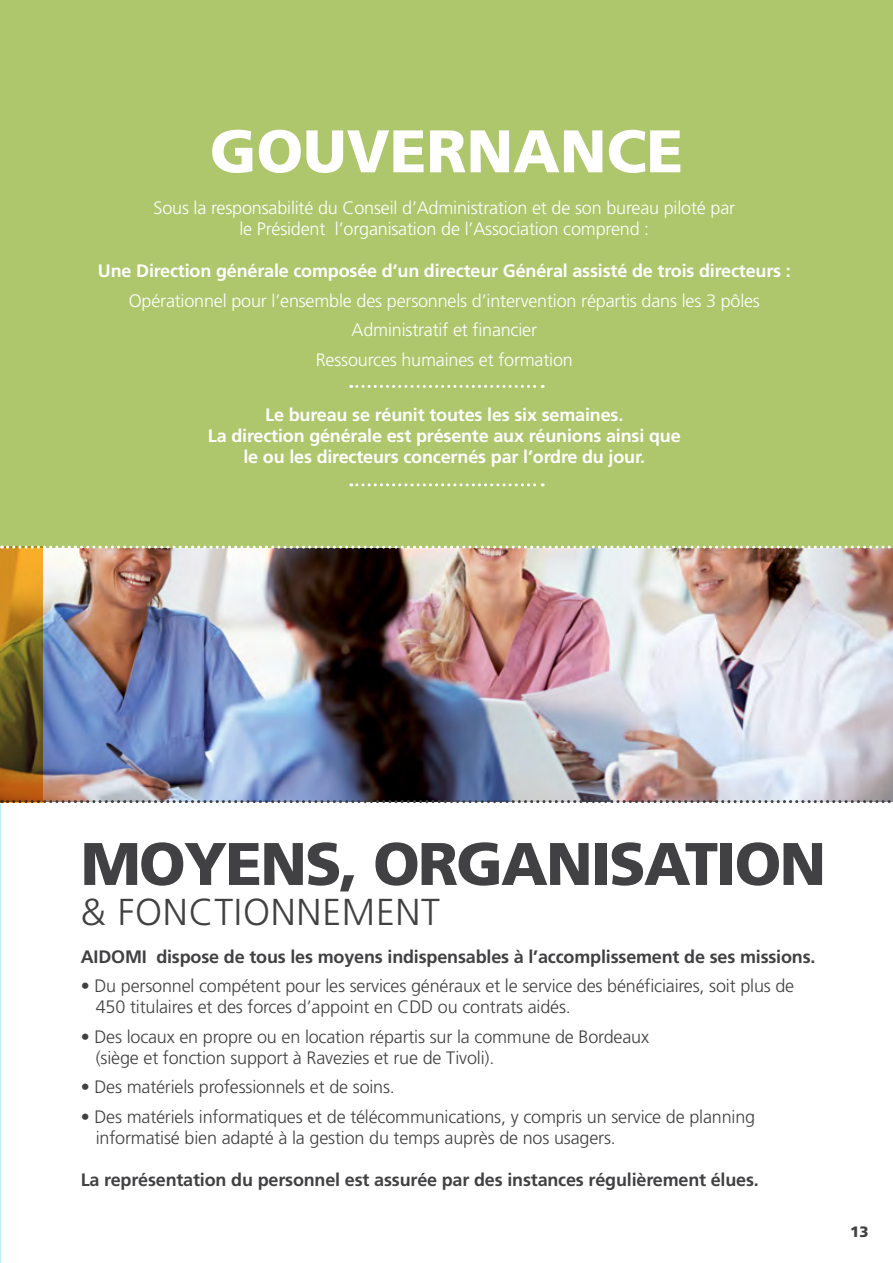
<style>
.page{position:relative;width:893px;height:1263px;background:#fff}
.page>*{position:absolute;margin:0;border:0;box-sizing:border-box;transform-origin:0 0}
.t1{font:900 60px "Frutiger";color:#414042}
.t2{font:900 60px "Frutiger";color:#fff}
.t3{font:300 37.5px "Frutiger";letter-spacing:.02em;color:#414042}
.t4{font:300 18px/21px "Frutiger";letter-spacing:-.01em;color:#414042}
.t5{font:300 18px/29.5px "Frutiger";letter-spacing:-.01em;color:#fff;text-align:center}
.t6{font:700 18px/21px "Frutiger";letter-spacing:-.01em;color:#fff;text-align:center}
.t7{font:700 18px "Frutiger";letter-spacing:-.01em;color:#414042}
.t8{font:900 15px "Frutiger";color:#414042}
</style>
<div class="page">
<img style="left:43px;top:549px;width:850px;height:251px">
<div style="left:0;top:0;width:893px;height:548px;background:#aec76d"></div>
<svg style="left:43px;top:800px;width:850px;height:3px"></svg>
<svg style="left:351px;top:385px;width:192px;height:3px"></svg>
<svg style="left:351px;top:483px;width:192px;height:3px"></svg>
<svg style="left:0;top:546px;width:43px;height:257px;background:#8f681d"></svg>
<svg style="left:2px;top:546px;width:891px;height:3px"></svg>
<h1 class="t2" style="left:210px;top:115px;width:222px">GOUVERNANCE</h1>
<p class="t5" style="left:154px;top:198px;width:583px;line-height:21px">Sous la responsabilité du Conseil d’Administration et de son bureau piloté par le Président l’organisation de l’Association comprend :</p>
<p class="t6" style="left:98px;top:261px;width:694px">Une Direction générale composée d’un directeur Général assisté de trois directeurs :</p>
<p class="t5" style="left:129px;top:286px;width:633px">Opérationnel pour l’ensemble des personnels d’intervention répartis dans les 3 pôles<br>Administratif et financier<br>Ressources humaines et formation</p>
<p class="t6" style="left:208px;top:404px;width:474px">Le bureau se réunit toutes les six semaines.<br>La direction générale est présente aux réunions ainsi que le ou les directeurs concernés par l’ordre du jour.</p>
<h1 class="t1" style="left:81px;top:828px;width:183px">MOYENS</h1>
<h1 class="t1" style="left:340px;top:828px;width:198px">, ORGANISATION</h1>
<h2 class="t3" style="left:81px;top:891px;width:213px">&amp; FONCTIONNE</h2>
<h2 class="t3" style="left:342px;top:891px;width:56px">MENT</h2>
<p class="t7" style="left:81px;top:946px;width:736px">AIDOMI dispose de tous les moyens indispensables à l’accomplissement de ses missions.</p>
<p class="t4" style="left:96px;top:976px;width:700px;text-indent:-15px">• Du personnel compétent pour les services généraux et le service des bénéficiaires, soit plus de<br>450 titulaires et des forces d’appoint en CDD ou contrats aidés.</p>
<p class="t4" style="left:96px;top:1026px;width:555px;text-indent:-15px">• Des locaux en propre ou en location répartis sur la commune de Bordeaux (siège et fonction support à Ravezies et rue de Tivoli).</p>
<p class="t4" style="left:81px;top:1077px;width:316px">• Des matériels professionnels et de soins.</p>
<p class="t4" style="left:96px;top:1106px;width:661px;text-indent:-15px">• Des matériels informatiques et de télécommunications, y compris un service de planning informatisé bien adapté à la gestion du temps auprès de nos usagers.</p>
<p class="t7" style="left:81px;top:1169px;width:680px">La représentation du personnel est assurée par des instances régulièrement élues.</p>
<p class="t8" style="left:850px;top:1222px;width:20px">13</p>
</div>
